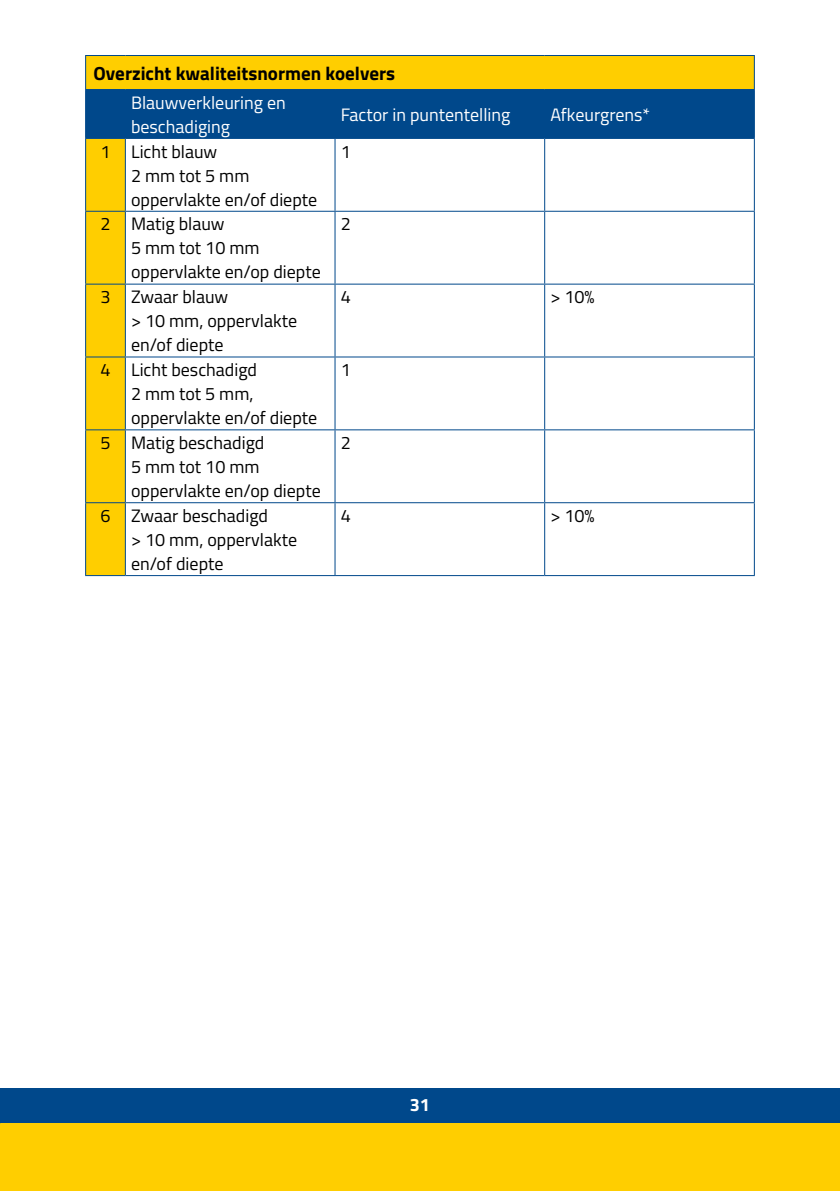
<style>
.page{position:relative;width:840px;height:1191px;background:#fff}
.page>*{position:absolute;margin:0;border:0;box-sizing:border-box;transform-origin:0 0}
.t1{font:700 19px "Titillium";color:#000}
.t2{font:18px/24px "Titillium";color:#000}
.t3{font:18px/24px "Titillium";color:#fff}
.t4{font:700 18px "Titillium";color:#fff}
</style>
<div class="page">
<div style="left:0;top:1123px;width:839px;height:68px;background:#ffce00"></div>
<div style="left:0;top:1089px;width:839px;height:34px;background:#00488b"></div>
<svg style="left:86px;top:56px;width:667px;height:519px"></svg>
<div style="left:86px;top:90px;width:667px;height:48px;background:#00488b"></div>
<hr style="left:85px;top:89px;width:40px;height:1px;background:#00488b">
<hr style="left:85px;top:90px;width:1px;height:48px;background:#00488b">
<hr style="left:125px;top:89px;width:210px;height:1px;background:#00488b">
<hr style="left:125px;top:90px;width:1px;height:48px;background:#00488b">
<hr style="left:335px;top:89px;width:209px;height:1px;background:#00488b">
<hr style="left:544px;top:89px;width:210px;height:1px;background:#00488b">
<hr style="left:85px;top:138px;width:40px;height:1px;background:#00488b">
<hr style="left:85px;top:139px;width:1px;height:72px;background:#00488b">
<hr style="left:125px;top:138px;width:210px;height:1px;background:#00488b">
<hr style="left:125px;top:139px;width:1px;height:72px;background:#00488b">
<hr style="left:334px;top:139px;width:1px;height:72px;background:#00488b">
<hr style="left:544px;top:139px;width:1px;height:72px;background:#00488b">
<hr style="left:753px;top:139px;width:1px;height:72px;background:#00488b">
<hr style="left:85px;top:211px;width:40px;height:1px;background:#00488b">
<hr style="left:85px;top:212px;width:1px;height:72px;background:#00488b">
<hr style="left:125px;top:211px;width:210px;height:1px;background:#00488b">
<hr style="left:125px;top:212px;width:1px;height:72px;background:#00488b">
<hr style="left:335px;top:211px;width:209px;height:1px;background:#00488b">
<hr style="left:334px;top:212px;width:1px;height:72px;background:#00488b">
<hr style="left:544px;top:211px;width:210px;height:1px;background:#00488b">
<hr style="left:544px;top:212px;width:1px;height:72px;background:#00488b">
<hr style="left:753px;top:212px;width:1px;height:72px;background:#00488b">
<hr style="left:85px;top:284px;width:40px;height:1px;background:#00488b">
<hr style="left:85px;top:285px;width:1px;height:71px;background:#00488b">
<hr style="left:125px;top:284px;width:210px;height:1px;background:#00488b">
<hr style="left:125px;top:285px;width:1px;height:71px;background:#00488b">
<hr style="left:335px;top:284px;width:209px;height:1px;background:#00488b">
<hr style="left:334px;top:285px;width:1px;height:71px;background:#00488b">
<hr style="left:544px;top:284px;width:210px;height:1px;background:#00488b">
<hr style="left:544px;top:285px;width:1px;height:71px;background:#00488b">
<hr style="left:753px;top:285px;width:1px;height:71px;background:#00488b">
<hr style="left:85px;top:356px;width:40px;height:1px;background:#00488b">
<hr style="left:85px;top:357px;width:1px;height:72px;background:#00488b">
<hr style="left:125px;top:356px;width:210px;height:1px;background:#00488b">
<hr style="left:125px;top:357px;width:1px;height:72px;background:#00488b">
<hr style="left:335px;top:356px;width:209px;height:1px;background:#00488b">
<hr style="left:334px;top:357px;width:1px;height:72px;background:#00488b">
<hr style="left:544px;top:356px;width:210px;height:1px;background:#00488b">
<hr style="left:544px;top:357px;width:1px;height:72px;background:#00488b">
<hr style="left:753px;top:357px;width:1px;height:72px;background:#00488b">
<hr style="left:85px;top:429px;width:40px;height:1px;background:#00488b">
<hr style="left:85px;top:430px;width:1px;height:72px;background:#00488b">
<hr style="left:125px;top:429px;width:210px;height:1px;background:#00488b">
<hr style="left:125px;top:430px;width:1px;height:72px;background:#00488b">
<hr style="left:335px;top:429px;width:209px;height:1px;background:#00488b">
<hr style="left:334px;top:430px;width:1px;height:72px;background:#00488b">
<hr style="left:544px;top:429px;width:210px;height:1px;background:#00488b">
<hr style="left:544px;top:430px;width:1px;height:72px;background:#00488b">
<hr style="left:753px;top:430px;width:1px;height:72px;background:#00488b">
<hr style="left:85px;top:502px;width:40px;height:1px;background:#00488b">
<hr style="left:85px;top:503px;width:1px;height:72px;background:#00488b">
<hr style="left:125px;top:502px;width:210px;height:1px;background:#00488b">
<hr style="left:125px;top:503px;width:1px;height:72px;background:#00488b">
<hr style="left:335px;top:502px;width:209px;height:1px;background:#00488b">
<hr style="left:334px;top:503px;width:1px;height:72px;background:#00488b">
<hr style="left:544px;top:502px;width:210px;height:1px;background:#00488b">
<hr style="left:544px;top:503px;width:1px;height:72px;background:#00488b">
<hr style="left:753px;top:503px;width:1px;height:72px;background:#00488b">
<hr style="left:85px;top:575px;width:40px;height:1px;background:#00488b">
<hr style="left:125px;top:575px;width:210px;height:1px;background:#00488b">
<hr style="left:335px;top:575px;width:209px;height:1px;background:#00488b">
<hr style="left:544px;top:575px;width:210px;height:1px;background:#00488b">
<hr style="left:85px;top:55px;width:40px;height:1px;background:#00488b">
<hr style="left:85px;top:56px;width:1px;height:33px;background:#00488b">
<hr style="left:125px;top:55px;width:210px;height:1px;background:#00488b">
<hr style="left:335px;top:55px;width:209px;height:1px;background:#00488b">
<hr style="left:544px;top:55px;width:210px;height:1px;background:#00488b">
<hr style="left:753px;top:56px;width:1px;height:33px;background:#00488b">
<hr style="left:334px;top:90px;width:1px;height:48px;background:#00488b">
<hr style="left:544px;top:90px;width:1px;height:48px;background:#00488b">
<hr style="left:753px;top:90px;width:1px;height:48px;background:#00488b">
<hr style="left:335px;top:138px;width:209px;height:1px;background:#00488b">
<hr style="left:544px;top:138px;width:210px;height:1px;background:#00488b">
<p class="t1" style="left:93px;top:58px;width:303px">Overzicht kwaliteitsnormen koelvers</p>
<p class="t3" style="left:131px;top:90px;width:156px">Blauwverkleuring en beschadiging</p>
<p class="t3" style="left:340px;top:101px;width:171px">Factor in puntentelling</p>
<p class="t3" style="left:550px;top:101px;width:101px">Afkeurgrens*</p>
<p class="t2" style="left:131px;top:138px;width:188px;text-indent:-31px">1 Licht blauw<br>2 mm tot 5 mm oppervlakte en/of diepte</p>
<p class="t2" style="left:340px;top:138px;width:12px">1</p>
<p class="t2" style="left:131px;top:211px;width:191px;text-indent:-31px">2 Matig blauw<br>5 mm tot 10 mm oppervlakte en/op diepte</p>
<p class="t2" style="left:340px;top:211px;width:12px">2</p>
<p class="t2" style="left:131px;top:284px;width:167px;text-indent:-31px">3 Zwaar blauw<br>&gt; 10 mm, oppervlakte en/of diepte</p>
<p class="t2" style="left:340px;top:284px;width:12px">4</p>
<p class="t2" style="left:550px;top:284px;width:46px">&gt; 10%</p>
<p class="t2" style="left:131px;top:357px;width:188px;text-indent:-31px">4 Licht beschadigd<br>2 mm tot 5 mm, oppervlakte en/of diepte</p>
<p class="t2" style="left:340px;top:357px;width:12px">1</p>
<p class="t2" style="left:131px;top:430px;width:191px;text-indent:-31px">5 Matig beschadigd<br>5 mm tot 10 mm oppervlakte en/op diepte</p>
<p class="t2" style="left:340px;top:430px;width:12px">2</p>
<p class="t2" style="left:131px;top:502px;width:167px;text-indent:-31px">6 Zwaar beschadigd<br>&gt; 10 mm, oppervlakte en/of diepte</p>
<p class="t2" style="left:340px;top:502px;width:12px">4</p>
<p class="t2" style="left:550px;top:502px;width:46px">&gt; 10%</p>
<p class="t4" style="left:409px;top:1091px;width:22px">31</p>
</div>
